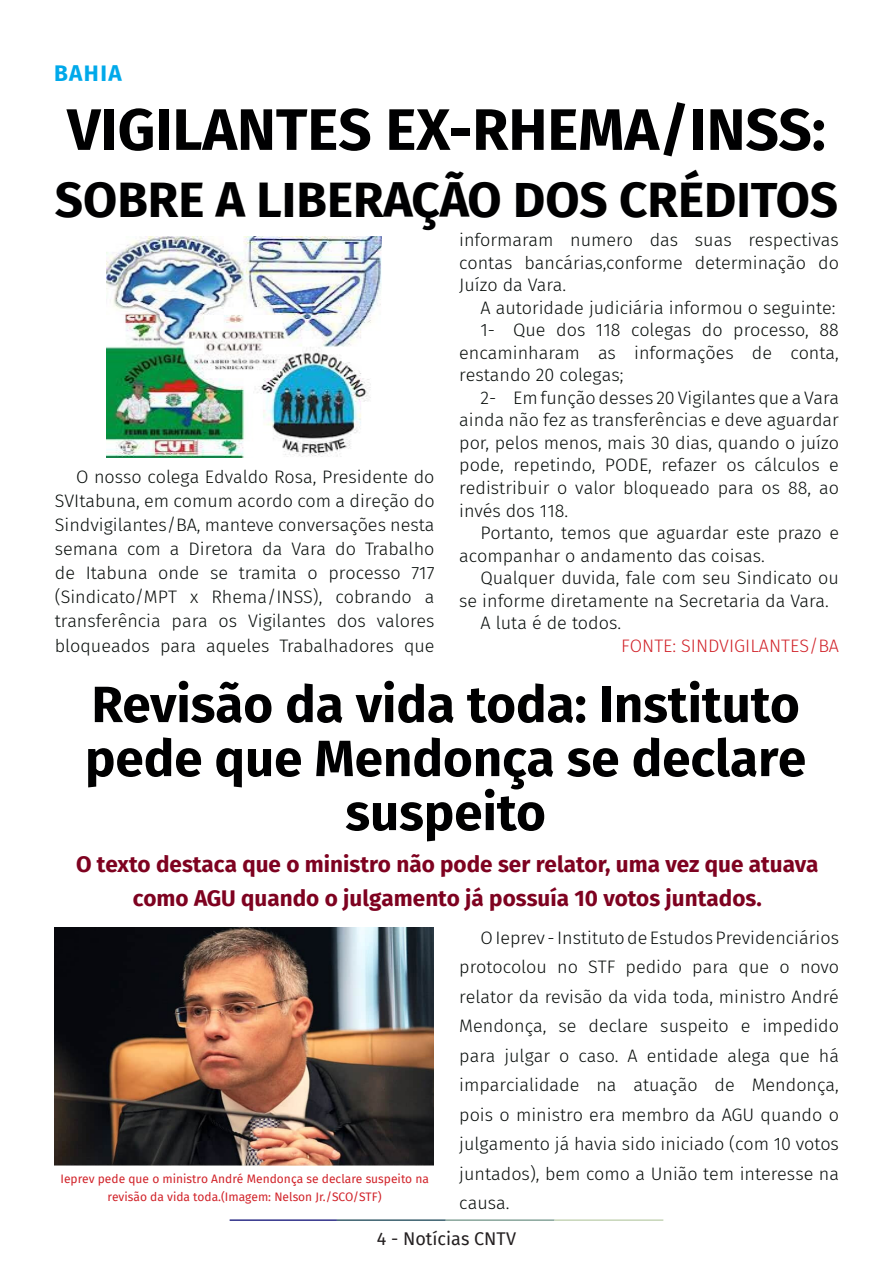
<style>
.page{position:relative;width:893px;height:1263px;background:#fff}
.page>*{position:absolute;margin:0;border:0;box-sizing:border-box;transform-origin:0 0}
.t1{font:700 58.5px "Fira Sans";color:#000001}
.t2{font:700 51px/54px "Fira Sans";color:#000001;text-align:center}
.t3{font:700 49.5px "Fira Sans";color:#000001}
.t4{font:700 22.5px/34.5px "Fira Sans";color:#7e0220;text-align:center}
.t5{font:700 22.5px "Fira Sans";letter-spacing:.07em;color:#00a9ea}
.t6{font:300 18px/22.5px "Fira Sans";color:#080d0b;text-align:justify}
.t7{font:300 18px "Fira Sans";color:#d1232a}
.t8{font:18px "Fira Sans";color:#231f20}
.t9{font:12px/18px "Fira Sans";color:#d1232a;text-align:center}
</style>
<div class="page">
<hr style="left:230px;top:1219px;width:107px;height:2px;background:#2f3088">
<hr style="left:337px;top:1219px;width:109px;height:2px;background:#3a5f6d">
<hr style="left:446px;top:1219px;width:109px;height:2px;background:#87a59a">
<hr style="left:555px;top:1219px;width:108px;height:2px;background:#c6d5b7">
<img style="left:54px;top:927px;width:380px;height:238px">
<img style="left:107px;top:236px;width:274px;height:221px">
<p class="t5" style="left:54px;top:55px;width:69px">BAHIA</p>
<p class="t1" style="left:67px;top:80px;width:760px">VIGILANTES EX-RHEMA/INSS:</p>
<p class="t3" style="left:55px;top:158px;width:785px">SOBRE A LIBERAÇÃO DOS CRÉDITOS</p>
<p class="t6" style="left:55px;top:464px;width:381px;line-height:24.2px;text-indent:21px">O nosso colega Edvaldo Rosa, Presidente do SVItabuna, em comum acordo com a direção do Sindvigilantes/BA, manteve conversações nesta semana com a Diretora da Vara do Trabalho de Itabuna onde se tramita o processo 717 (Sindicato/MPT x Rhema/INSS), cobrando a transferência para os Vigilantes dos valores bloqueados para aqueles Trabalhadores que</p>
<p class="t6" style="left:459px;top:229px;width:381px">informaram numero das suas respectivas contas bancárias,conforme determinação do Juízo da Vara.</p>
<p class="t6" style="left:480px;top:296px;width:356px">A autoridade judiciária informou o seguinte:</p>
<p class="t6" style="left:459px;top:319px;width:381px;text-indent:21px">1- Que dos 118 colegas do processo, 88 encaminharam as informações de conta, restando 20 colegas;</p>
<p class="t6" style="left:459px;top:386px;width:381px;text-indent:21px">2- Em função desses 20 Vigilantes que a Vara ainda não fez as transferências e deve aguardar por, pelos menos, mais 30 dias, quando o juízo pode, repetindo, PODE, refazer os cálculos e redistribuir o valor bloqueado para os 88, ao invés dos 118.</p>
<p class="t6" style="left:459px;top:521px;width:381px;text-indent:21px">Portanto, temos que aguardar este prazo e acompanhar o andamento das coisas.</p>
<p class="t6" style="left:459px;top:566px;width:381px;text-indent:21px">Qualquer duvida, fale com seu Sindicato ou se informe diretamente na Secretaria da Vara.</p>
<p class="t6" style="left:480px;top:611px;width:142px">A luta é de todos.</p>
<p class="t7" style="left:621px;top:632px;width:219px">FONTE: SINDVIGILANTES/BA</p>
<p class="t2" style="left:85px;top:674px;width:723px">Revisão da vida toda: Instituto pede que Mendonça se declare suspeito</p>
<p class="t4" style="left:76px;top:845px;width:744px">O texto destaca que o ministro não pode ser relator, uma vez que atuava como AGU quando o julgamento já possuía 10 votos juntados.</p>
<p class="t6" style="left:459px;top:923px;width:381px;line-height:29.4px;text-indent:21px">O Ieprev - Instituto de Estudos Previdenciários protocolou no STF pedido para que o novo relator da revisão da vida toda, ministro André Mendonça, se declare suspeito e impedido para julgar o caso. A entidade alega que há imparcialidade na atuação de Mendonça, pois o ministro era membro da AGU quando o julgamento já havia sido iniciado (com 10 votos juntados), bem como a União tem interesse na causa.</p>
<p class="t9" style="left:60px;top:1169px;width:370px">Ieprev pede que o ministro André Mendonça se declare suspeito na revisão da vida toda.(Imagem: Nelson Jr./SCO/STF)</p>
<p class="t8" style="left:377px;top:1225px;width:141px">4 - Notícias CNTV</p>
</div>
